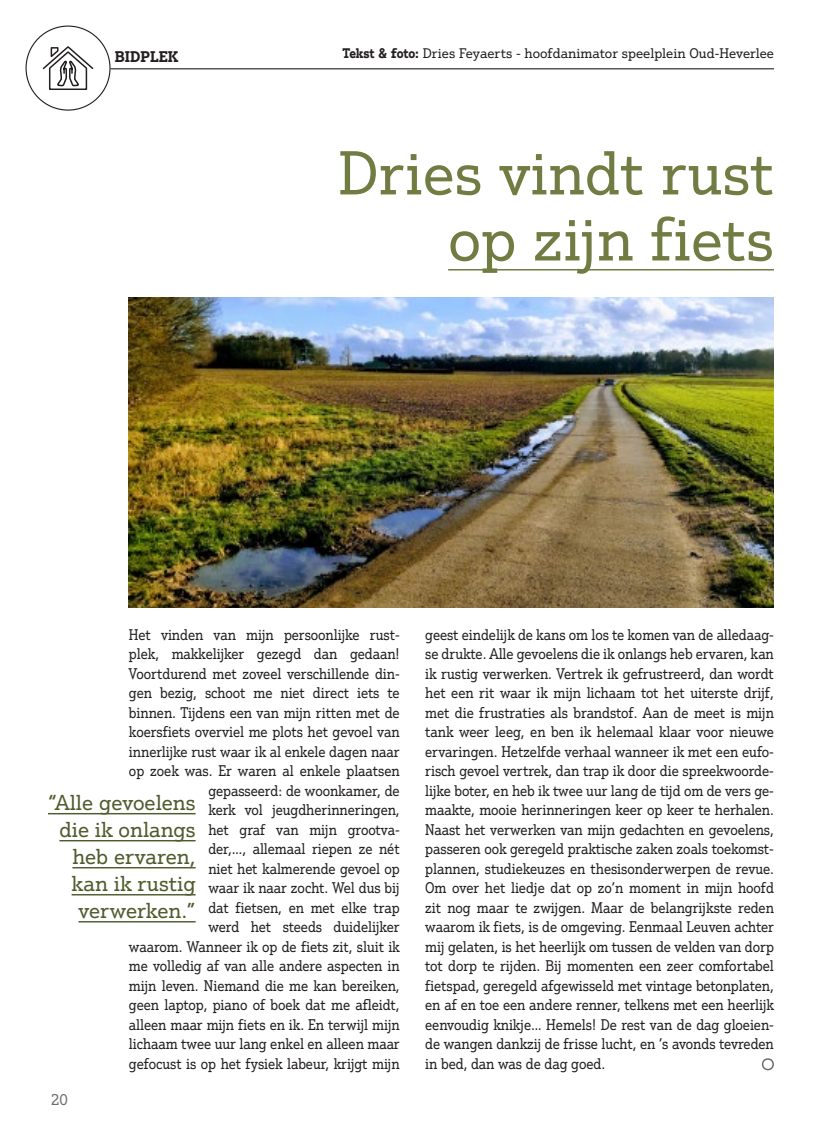
<style>
.page{position:relative;width:825px;height:1132px;background:#fff}
.page>*{position:absolute;margin:0;border:0;box-sizing:border-box;transform-origin:0 0}
.t1{font:60px/66px "Justus Pro";color:#717c42;text-align:right}
.t2{font:21px/27px "Justus Pro";color:#505b2d;text-align:right}
.t3{font:15px/19.5px "Justus Pro";letter-spacing:-.005em;color:#231f20;text-align:right;scale:.9 1}
.t4{font:700 15px "Justus Pro";color:#231f20}
.t5{font:15px "Justus Pro";color:#6c6d70}
.t6{font:13.5px "Justus Pro";color:#231f20}
.s1{font-weight:700}
</style>
<div class="page">
<hr style="left:111px;top:68px;width:663px;height:1px;background:#231f20">
<hr style="left:448px;top:269px;width:326px;height:1px;background:#717c42">
<svg style="left:761px;top:1058px;width:13px;height:13px"></svg>
<img style="left:129px;top:298px;width:645px;height:309px">
<hr style="left:48px;top:812px;width:148px;height:2px;background:#505b2d">
<hr style="left:59px;top:839px;width:137px;height:2px;background:#505b2d">
<hr style="left:72px;top:866px;width:124px;height:2px;background:#505b2d">
<hr style="left:72px;top:893px;width:124px;height:2px;background:#505b2d">
<hr style="left:78px;top:920px;width:118px;height:2px;background:#505b2d">
<svg style="left:42px;top:46px;width:52px;height:44px"></svg>
<p class="t4" style="left:115px;top:47px;width:65px">BIDPLEK</p>
<p class="t6" style="left:342px;top:45px;width:433px"><span class="s1">Tekst &amp; foto:</span> Dries Feyaerts - hoofdanimator speelplein Oud-Heverlee</p>
<h1 class="t1" style="left:338px;top:139px;width:437px">Dries vindt rust op zijn fiets</h1>
<p class="t3" style="left:129px;top:624px;width:302px">Het vinden van mijn persoonlijke rust&shy;plek, makkelijker gezegd dan gedaan!<br>Voortdurend met zoveel verschillende din&shy;gen bezig, schoot me niet direct iets te binnen. Tijdens een van mijn ritten met de koersfiets overviel me plots het gevoel van innerlijke rust waar ik al enkele dagen naar op zoek was. Er waren al enkele plaatsen gepasseerd: de woonkamer, de<br>kerk vol jeugdherinneringen,<br>het graf van mijn grootva-<br>der,…, allemaal riepen ze nét<br>niet het kalmerende gevoel op<br>waar ik naar zocht. Wel dus bij<br>dat fietsen, en met elke trap<br>werd het steeds duidelijker<br>waarom. Wanneer ik op de fiets zit, sluit ik me volledig af van alle andere aspecten in mijn leven. Niemand die me kan bereiken, geen laptop, piano of boek dat me afleidt, alleen maar mijn fiets en ik. En terwijl mijn lichaam twee uur lang enkel en alleen maar gefocust is op het fysiek labeur, krijgt mijn</p>
<p class="t3" style="left:425px;top:624px;width:389px;text-align:justify">geest eindelijk de kans om los te komen van de alledaag&shy;se drukte. Alle gevoelens die ik onlangs heb ervaren, kan ik rustig verwerken. Vertrek ik gefrustreerd, dan wordt het een rit waar ik mijn lichaam tot het uiterste drijf, met die frustraties als brandstof. Aan de meet is mijn tank weer leeg, en ben ik helemaal klaar voor nieuwe ervaringen. Hetzelfde verhaal wanneer ik met een eufo&shy;risch gevoel vertrek, dan trap ik door die spreekwoorde&shy;lijke boter, en heb ik twee uur lang de tijd om de vers ge&shy;maakte, mooie herinneringen keer op keer te herhalen.<br>Naast het verwerken van mijn gedachten en gevoelens, passeren ook geregeld praktische zaken zoals toekomst&shy;plannen, studiekeuzes en thesisonderwerpen de revue.<br>Om over het liedje dat op zo’n moment in mijn hoofd zit nog maar te zwijgen. Maar de belangrijkste reden waarom ik fiets, is de omgeving. Eenmaal Leuven achter mij gelaten, is het heerlijk om tussen de velden van dorp tot dorp te rijden. Bij momenten een zeer comfortabel fietspad, geregeld afgewisseld met vintage betonplaten, en af en toe een andere renner, telkens met een heerlijk eenvoudig knikje… Hemels! De rest van de dag gloeien&shy;de wangen dankzij de frisse lucht, en ’s avonds tevreden in bed, dan was de dag goed.</p>
<h2 class="t2" style="left:48px;top:788px;width:149px">“Alle gevoelens die ik onlangs heb ervaren, kan ik rustig verwerken.”</h2>
<p class="t5" style="left:51px;top:1089px;width:18px">20</p>
</div>
